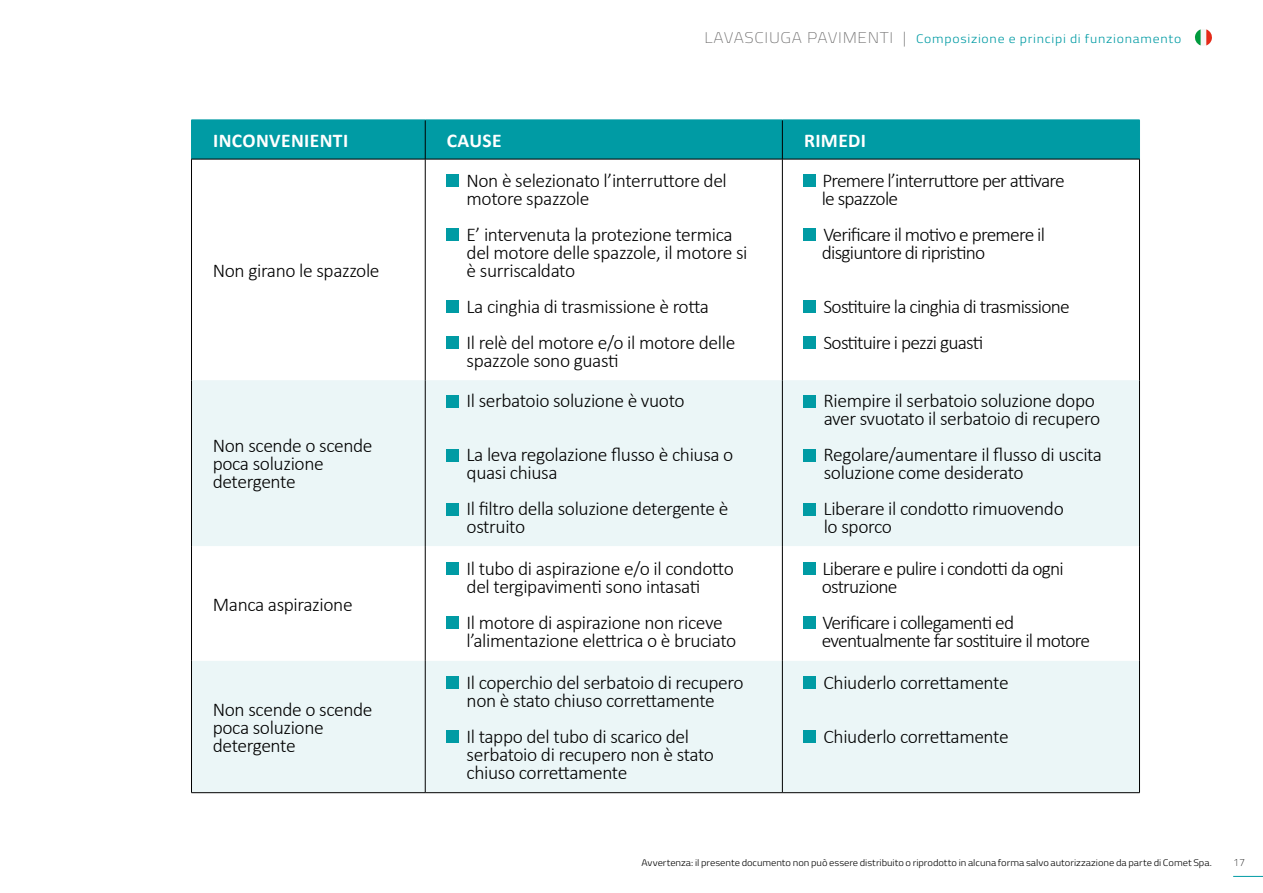
<style>
.page{position:relative;width:1263px;height:893px;background:#fff}
.page>*{position:absolute;margin:0;border:0;box-sizing:border-box;transform-origin:0 0}
.t1{font:300 19.5px/18px "Calibri";letter-spacing:-.02em;color:#000}
.t2{font:300 19.5px/18px "Calibri";letter-spacing:-.04em;color:#000}
.t3{font:700 19.5px "Calibri";letter-spacing:.02em;color:#fff}
.t4{font:300 12.3px "Titillium";letter-spacing:.055em;color:#009ba4;scale:1.11 1}
.t5{font:100 10.5px "Titillium";color:#000}
.t6{font:300 9.45px "Titillium";letter-spacing:-.005em;color:#000;scale:1.11 1}
.s1{font-weight:100;font-size:15.45px;color:#646363}
</style>
<div class="page">
<hr style="left:1233px;top:876px;width:30px;height:1px;background:#009ba4">
<svg style="left:1195px;top:29px;width:17px;height:17px"></svg>
<div style="left:192px;top:121px;width:947px;height:38px;background:#009ba4"></div>
<svg style="left:192px;top:380px;width:947px;height:412px;fill:#ebf6f7"></svg>
<hr style="left:425px;top:120px;width:1px;height:39px;background:#000">
<hr style="left:782px;top:120px;width:1px;height:39px;background:#000">
<hr style="left:191px;top:120px;width:234px;height:1px;background:#009ba4">
<hr style="left:191px;top:120px;width:1px;height:39px;background:#009ba4">
<hr style="left:425px;top:120px;width:357px;height:1px;background:#009ba4">
<hr style="left:782px;top:120px;width:358px;height:1px;background:#009ba4">
<hr style="left:1139px;top:120px;width:1px;height:39px;background:#009ba4">
<hr style="left:191px;top:159px;width:234px;height:1px;background:#000">
<hr style="left:191px;top:159px;width:1px;height:221px;background:#000">
<hr style="left:191px;top:546px;width:1px;height:115px;background:#000">
<hr style="left:425px;top:159px;width:357px;height:1px;background:#000">
<hr style="left:425px;top:159px;width:1px;height:221px;background:#000">
<hr style="left:782px;top:159px;width:358px;height:1px;background:#000">
<hr style="left:782px;top:159px;width:1px;height:221px;background:#000">
<hr style="left:1139px;top:159px;width:1px;height:221px;background:#000">
<hr style="left:425px;top:546px;width:1px;height:115px;background:#000">
<hr style="left:782px;top:546px;width:1px;height:115px;background:#000">
<hr style="left:1139px;top:546px;width:1px;height:115px;background:#000">
<hr style="left:191px;top:380px;width:1px;height:166px;background:#000">
<hr style="left:191px;top:661px;width:1px;height:131px;background:#000">
<hr style="left:425px;top:380px;width:1px;height:166px;background:#000">
<hr style="left:782px;top:380px;width:1px;height:166px;background:#000">
<hr style="left:1139px;top:380px;width:1px;height:166px;background:#000">
<hr style="left:425px;top:661px;width:1px;height:131px;background:#000">
<hr style="left:782px;top:661px;width:1px;height:131px;background:#000">
<hr style="left:1139px;top:661px;width:1px;height:131px;background:#000">
<hr style="left:191px;top:792px;width:234px;height:1px;background:#000">
<hr style="left:425px;top:792px;width:357px;height:1px;background:#000">
<hr style="left:782px;top:792px;width:358px;height:1px;background:#000">
<div style="left:446px;top:175px;width:13px;height:12px;background:#009ba4"></div>
<div style="left:446px;top:229px;width:13px;height:12px;background:#009ba4"></div>
<div style="left:446px;top:301px;width:13px;height:12px;background:#009ba4"></div>
<div style="left:446px;top:337px;width:13px;height:12px;background:#009ba4"></div>
<div style="left:804px;top:175px;width:12px;height:12px;background:#009ba4"></div>
<div style="left:804px;top:229px;width:12px;height:12px;background:#009ba4"></div>
<div style="left:804px;top:301px;width:12px;height:12px;background:#009ba4"></div>
<div style="left:804px;top:337px;width:12px;height:12px;background:#009ba4"></div>
<div style="left:446px;top:395px;width:13px;height:12px;background:#009ba4"></div>
<div style="left:446px;top:449px;width:13px;height:12px;background:#009ba4"></div>
<div style="left:446px;top:503px;width:13px;height:12px;background:#009ba4"></div>
<div style="left:804px;top:395px;width:12px;height:12px;background:#009ba4"></div>
<div style="left:804px;top:449px;width:12px;height:12px;background:#009ba4"></div>
<div style="left:804px;top:503px;width:12px;height:12px;background:#009ba4"></div>
<div style="left:446px;top:562px;width:13px;height:13px;background:#009ba4"></div>
<div style="left:446px;top:616px;width:13px;height:13px;background:#009ba4"></div>
<div style="left:804px;top:562px;width:12px;height:13px;background:#009ba4"></div>
<div style="left:804px;top:616px;width:12px;height:13px;background:#009ba4"></div>
<div style="left:446px;top:677px;width:13px;height:12px;background:#009ba4"></div>
<div style="left:446px;top:731px;width:13px;height:12px;background:#009ba4"></div>
<div style="left:804px;top:677px;width:12px;height:12px;background:#009ba4"></div>
<div style="left:804px;top:731px;width:12px;height:12px;background:#009ba4"></div>
<p class="t4" style="left:705px;top:30px;width:431px"><span class="s1">LAVASCIUGA PAVIMENTI |</span> Composizione e principi di funzionamento</p>
<p class="t3" style="left:213px;top:127px;width:137px">INCONVENIENTI</p>
<p class="t3" style="left:447px;top:127px;width:56px">CAUSE</p>
<p class="t3" style="left:804px;top:127px;width:64px">RIMEDI</p>
<p class="t1" style="left:213px;top:261px;width:168px">Non girano le spazzole</p>
<p class="t1" style="left:213px;top:437px;width:161px">Non scende o scende poca soluzione detergente</p>
<p class="t1" style="left:213px;top:595px;width:141px">Manca aspirazione</p>
<p class="t1" style="left:213px;top:700px;width:161px">Non scende o scende poca soluzione detergente</p>
<p class="t1" style="left:466px;top:171px;width:262px">Non è selezionato l’interruttore del motore spazzole</p>
<p class="t1" style="left:466px;top:225px;width:283px">E’ intervenuta la protezione termica del motore delle spazzole, il motore si è surriscaldato</p>
<p class="t1" style="left:466px;top:288px;width:270px;line-height:36px">La cinghia di trasmissione è rotta<br>Il relè del motore e/o il motore delle</p>
<p class="t1" style="left:467px;top:351px;width:153px">spazzole sono guasti</p>
<p class="t1" style="left:466px;top:392px;width:220px">Il serbatoio soluzione è vuoto</p>
<p class="t1" style="left:466px;top:446px;width:268px">La leva regolazione flusso è chiusa o quasi chiusa</p>
<p class="t1" style="left:466px;top:500px;width:264px">Il filtro della soluzione detergente è ostruito</p>
<p class="t1" style="left:466px;top:559px;width:269px">Il tubo di aspirazione e/o il condotto del tergipavimenti sono intasati</p>
<p class="t1" style="left:466px;top:613px;width:272px">Il motore di aspirazione non riceve l’alimentazione elettrica o è bruciato</p>
<p class="t1" style="left:466px;top:673px;width:279px">Il coperchio del serbatoio di recupero non è stato chiuso correttamente</p>
<p class="t1" style="left:466px;top:727px;width:249px">Il tappo del tubo di scarico del serbatoio di recupero non è stato chiuso correttamente</p>
<p class="t2" style="left:822px;top:171px;width:244px">Premere l’interruttore per attivare le spazzole</p>
<p class="t2" style="left:822px;top:225px;width:225px">Verificare il motivo e premere il disgiuntore di ripristino</p>
<p class="t2" style="left:823px;top:288px;width:248px;line-height:36px">Sostituire la cinghia di trasmissione<br>Sostituire i pezzi guasti</p>
<p class="t1" style="left:823px;top:392px;width:278px">Riempire il serbatoio soluzione dopo aver svuotato il serbatoio di recupero</p>
<p class="t1" style="left:823px;top:446px;width:280px">Regolare/aumentare il flusso di uscita soluzione come desiderato</p>
<p class="t1" style="left:823px;top:500px;width:242px">Liberare il condotto rimuovendo lo sporco</p>
<p class="t2" style="left:822px;top:559px;width:244px">Liberare e pulire i condotti da ogni ostruzione</p>
<p class="t2" style="left:822px;top:613px;width:270px">Verificare i collegamenti ed eventualmente far sostituire il motore</p>
<p class="t1" style="left:823px;top:673px;width:187px">Chiuderlo correttamente</p>
<p class="t1" style="left:823px;top:727px;width:187px">Chiuderlo correttamente</p>
<p class="t6" style="left:641px;top:856px;width:515px">Avvertenza: il presente documento non può essere distribuito o riprodotto in alcuna forma salvo autorizzazione da parte di Comet Spa.</p>
<p class="t5" style="left:1233px;top:855px;width:13px">17</p>
</div>
